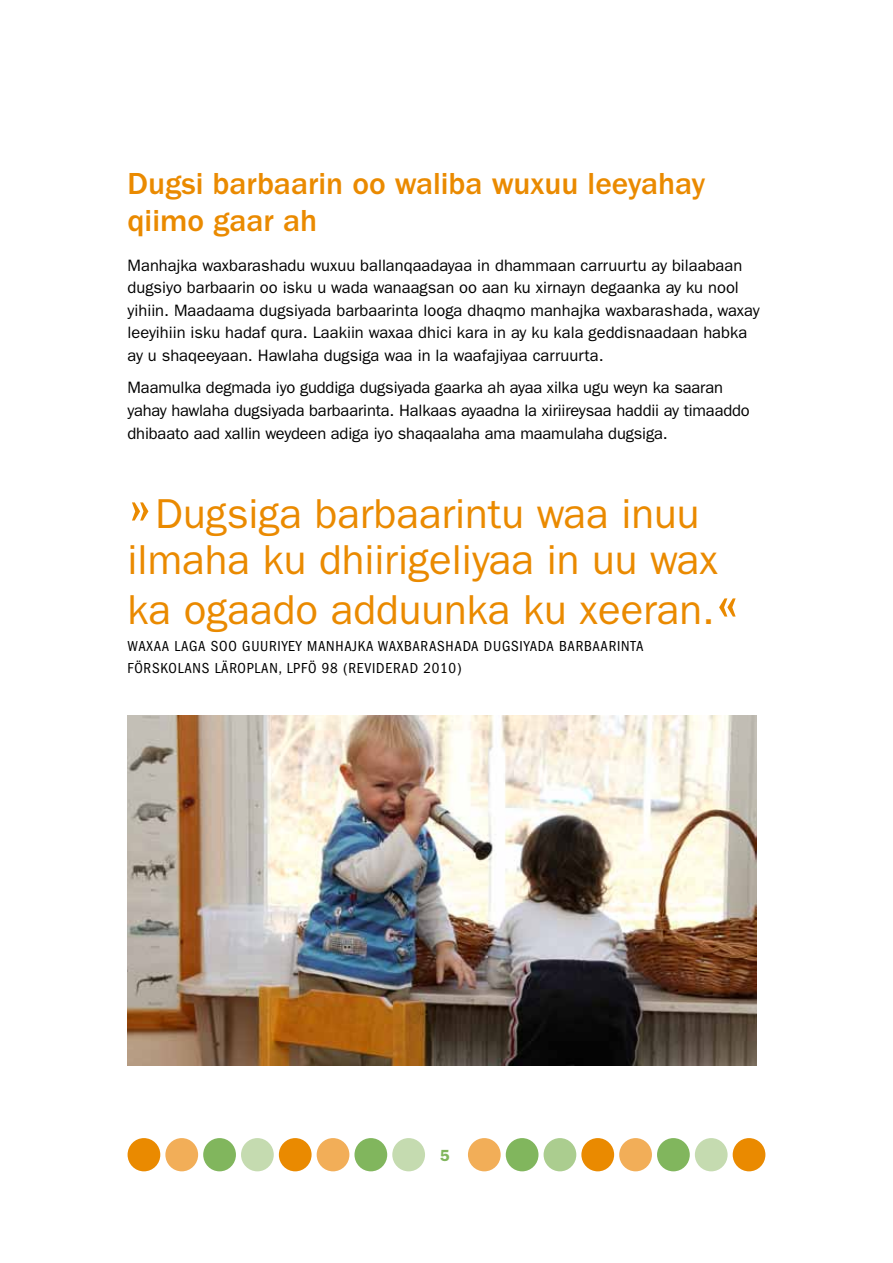
<style>
.page{position:relative;width:893px;height:1263px;background:#fff}
.page>*{position:absolute;margin:0;border:0;box-sizing:border-box;transform-origin:0 0}
.t1{font:42px/48px "Franklin Gothic LT";color:#ea8a00}
.t2{font:500 31.5px/37.5px "Franklin Gothic LT";color:#ea8a00}
.t3{font:16.5px/22.5px "Franklin Gothic LT";color:#000}
.t4{font:600 16.2px "Franklin Gothic LT";color:#81b65d}
.t5{font:condensed 15px/22.5px "Franklin Gothic LT";letter-spacing:.05em;color:#000}
.s1{font-size:63px}
</style>
<div class="page">
<div style="left:128px;top:1138px;width:32px;height:33px;background:#ea8a00;border-radius:50%"></div>
<div style="left:203px;top:1138px;width:33px;height:33px;background:#81b65d;border-radius:50%"></div>
<div style="left:165px;top:1138px;width:33px;height:33px;background:#f2ae58;border-radius:50%"></div>
<div style="left:241px;top:1138px;width:33px;height:33px;background:#c5dbb0;border-radius:50%"></div>
<div style="left:279px;top:1138px;width:33px;height:33px;background:#ea8a00;border-radius:50%"></div>
<div style="left:506px;top:1138px;width:32px;height:33px;background:#81b65d;border-radius:50%"></div>
<div style="left:695px;top:1138px;width:33px;height:33px;background:#c5dbb0;border-radius:50%"></div>
<div style="left:317px;top:1138px;width:32px;height:33px;background:#f2ae58;border-radius:50%"></div>
<div style="left:544px;top:1138px;width:32px;height:33px;background:#abcd8f;border-radius:50%"></div>
<div style="left:733px;top:1138px;width:32px;height:33px;background:#ea8a00;border-radius:50%"></div>
<div style="left:354px;top:1138px;width:33px;height:33px;background:#81b65d;border-radius:50%"></div>
<div style="left:581px;top:1138px;width:33px;height:33px;background:#ea8a00;border-radius:50%"></div>
<div style="left:619px;top:1138px;width:33px;height:33px;background:#f2ae58;border-radius:50%"></div>
<div style="left:392px;top:1138px;width:33px;height:33px;background:#c5dbb0;border-radius:50%"></div>
<div style="left:468px;top:1138px;width:33px;height:33px;background:#f2ae58;border-radius:50%"></div>
<div style="left:657px;top:1138px;width:33px;height:33px;background:#81b65d;border-radius:50%"></div>
<img style="left:128px;top:715px;width:629px;height:350px">
<h2 class="t2" style="left:128px;top:165px;width:579px">Dugsi barbaarin oo waliba wuxuu leeyahay qiimo gaar ah</h2>
<p class="t3" style="left:128px;top:254px;width:634px">Manhajka waxbarashadu wuxuu ballanqaadayaa in dhammaan carruurtu ay bilaabaan dugsiyo barbaarin oo isku u wada wanaagsan oo aan ku xirnayn degaanka ay ku nool yihiin. Maadaama dugsiyada barbaarinta looga dhaqmo manhajka waxbarashada, waxay leeyihiin isku hadaf qura. Laakiin waxaa dhici kara in ay ku kala geddisnaadaan habka ay u shaqeeyaan. Hawlaha dugsiga waa in la waafajiyaa carruurta.</p>
<p class="t3" style="left:128px;top:377px;width:624px">Maamulka degmada iyo guddiga dugsiyada gaarka ah ayaa xilka ugu weyn ka saaran yahay hawlaha dugsiyada barbaarinta. Halkaas ayaadna la xiriireysaa haddii ay timaaddo dhibaato aad xallin weydeen adiga iyo shaqaalaha ama maamulaha dugsiga.</p>
<h1 class="t1" style="left:128px;top:490px;width:614px"><span class="s1">»</span>Dugsiga barbaarintu waa inuu ilmaha ku dhiirigeliyaa in uu wax ka ogaado adduunka ku xeeran.<span class="s1">«</span></h1>
<p class="t5" style="left:128px;top:634px;width:517px">WAXAA LAGA SOO GUURIYEY MANHAJKA WAXBARASHADA DUGSIYADA BARBAARINTA<br>FÖRSKOLANS LÄROPLAN, LPFÖ 98 (REVIDERAD 2010)</p>
<p class="t4" style="left:440px;top:1146px;width:11px">5</p>
</div>
